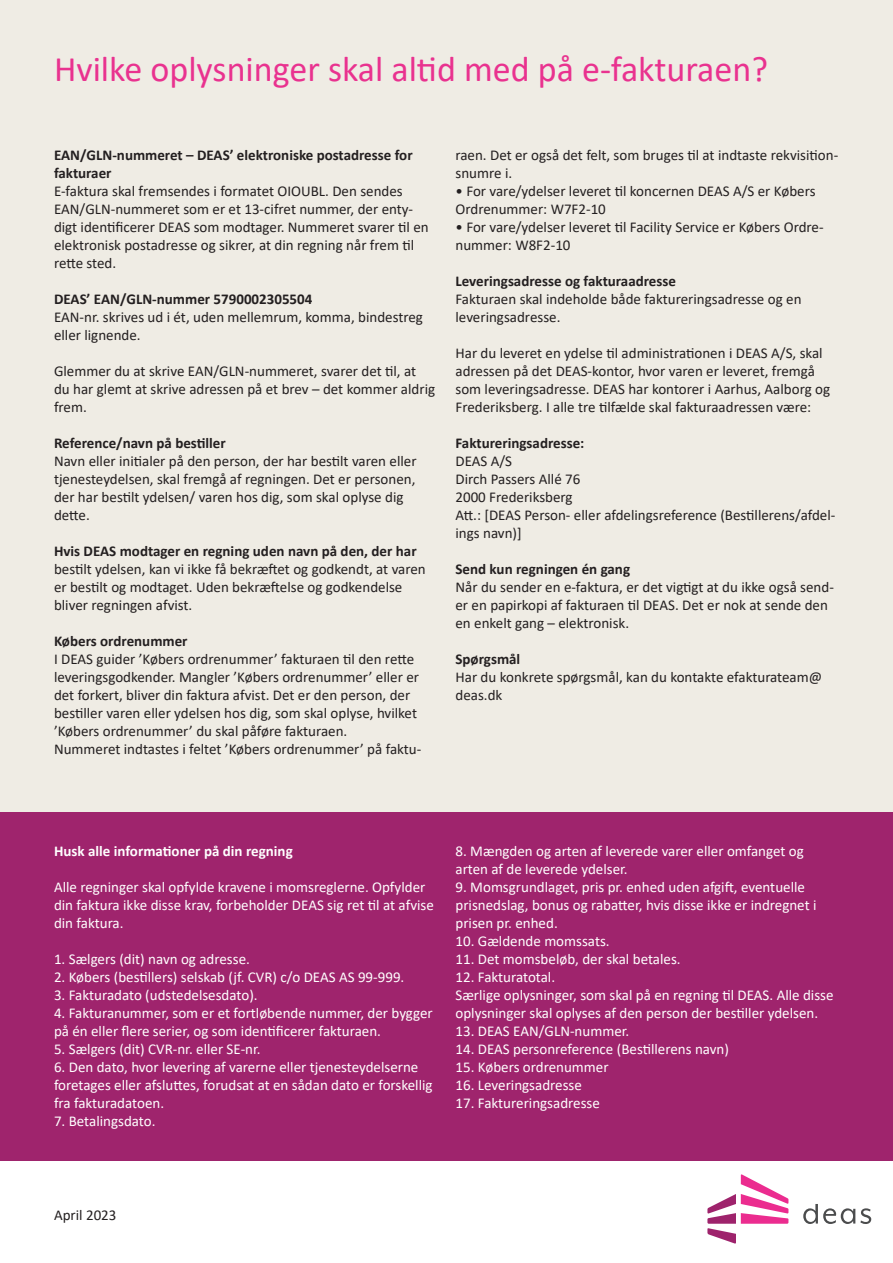
<style>
.page{position:relative;width:893px;height:1263px;background:#efece4}
.page>*{position:absolute;margin:0;border:0;box-sizing:border-box;transform-origin:0 0}
.t1{font:36px "Calibri";color:#e9328f}
.t2{font:15px/18px "Calibri";color:#231f20}
.t3{font:15px/18px "Calibri";color:#fff}
.t4{font:700 15px/18px "Calibri";color:#231f20}
.t5{font:700 15px "Calibri";color:#fff}
.s1{font-weight:700}
</style>
<div class="page">
<div style="left:0;top:812px;width:893px;height:349px;background:#9f246d"></div>
<div style="left:0;top:1161px;width:893px;height:102px;background:#fff"></div>
<svg style="left:707px;top:1174px;width:81px;height:69px"></svg>
<svg style="left:803px;top:1204px;width:68px;height:20px"></svg>
<p class="t1" style="left:54px;top:44px;width:715px">Hvilke oplysninger skal altid med på e-fakturaen?</p>
<p class="t4" style="left:54px;top:146px;width:360px">EAN/GLN-nummeret – DEAS’ elektroniske postadresse for fakturaer</p>
<p class="t2" style="left:54px;top:182px;width:376px">E-faktura skal fremsendes i formatet OIOUBL. Den sendes EAN/GLN-nummeret som er et 13-cifret nummer, der enty&shy;digt identificerer DEAS som modtager. Nummeret svarer til en elektronisk postadresse og sikrer, at din regning når frem til rette sted.</p>
<p class="t4" style="left:54px;top:290px;width:260px">DEAS’ EAN/GLN-nummer 5790002305504</p>
<p class="t2" style="left:54px;top:308px;width:370px">EAN-nr. skrives ud i ét, uden mellemrum, komma, bindestreg</p>
<p class="t2" style="left:54px;top:326px;width:88px">eller lignende.</p>
<p class="t2" style="left:54px;top:362px;width:383px">Glemmer du at skrive EAN/GLN-nummeret, svarer det til, at du har glemt at skrive adressen på et brev – det kommer aldrig frem.</p>
<p class="t4" style="left:54px;top:434px;width:173px">Reference/navn på bestiller</p>
<p class="t2" style="left:54px;top:452px;width:364px">Navn eller initialer på den person, der har bestilt varen eller tjenesteydelsen, skal fremgå af regningen. Det er personen, der har bestilt ydelsen/ varen hos dig, som skal oplyse dig dette.</p>
<p class="t2" style="left:54px;top:542px;width:373px"><span class="s1">Hvis DEAS modtager en regning uden navn på den, der har </span>bestilt ydelsen, kan vi ikke få bekræftet og godkendt, at varen er bestilt og modtaget. Uden bekræftelse og godkendelse bliver regningen afvist.</p>
<p class="t4" style="left:54px;top:632px;width:135px">Købers ordrenummer</p>
<p class="t2" style="left:54px;top:650px;width:367px">I DEAS guider ’Købers ordrenummer’ fakturaen til den rette leveringsgodkender. Mangler ’Købers ordrenummer’ eller er det forkert, bliver din faktura afvist. Det er den person, der bestiller varen eller ydelsen hos dig, som skal oplyse, hvilket ’Købers ordrenummer’ du skal påføre fakturaen.</p>
<p class="t2" style="left:54px;top:740px;width:369px">Nummeret indtastes i feltet ’Købers ordrenummer’ på faktu-</p>
<p class="t2" style="left:455px;top:146px;width:384px">raen. Det er også det felt, som bruges til at indtaste rekvisition&shy;snumre i.</p>
<p class="t2" style="left:455px;top:182px;width:361px">• For vare/ydelser leveret til koncernen DEAS A/S er Købers<br>Ordrenummer: W7F2-10</p>
<p class="t2" style="left:455px;top:218px;width:370px">• For vare/ydelser leveret til Facility Service er Købers Ordre&shy;nummer: W8F2-10</p>
<p class="t4" style="left:455px;top:272px;width:222px">Leveringsadresse og fakturaadresse</p>
<p class="t2" style="left:455px;top:290px;width:348px">Fakturaen skal indeholde både faktureringsadresse og en leveringsadresse.</p>
<p class="t2" style="left:455px;top:344px;width:376px">Har du leveret en ydelse til administrationen i DEAS A/S, skal adressen på det DEAS-kontor, hvor varen er leveret, fremgå som leveringsadresse. DEAS har kontorer i Aarhus, Aalborg og Frederiksberg. I alle tre tilfælde skal fakturaadressen være:</p>
<p class="t4" style="left:455px;top:434px;width:130px">Faktureringsadresse:</p>
<p class="t2" style="left:455px;top:452px;width:58px">DEAS A/S</p>
<p class="t2" style="left:455px;top:470px;width:126px">Dirch Passers Allé 76</p>
<p class="t2" style="left:455px;top:488px;width:119px">2000 Frederiksberg</p>
<p class="t2" style="left:455px;top:506px;width:381px">Att.: [DEAS Person- eller afdelingsreference (Bestillerens/afdel&shy;ings navn)]</p>
<p class="t4" style="left:455px;top:560px;width:176px">Send kun regningen én gang</p>
<p class="t2" style="left:455px;top:578px;width:380px">Når du sender en e-faktura, er det vigtigt at du ikke også send&shy;er en papirkopi af fakturaen til DEAS. Det er nok at sende den en enkelt gang – elektronisk.</p>
<p class="t4" style="left:455px;top:650px;width:66px">Spørgsmål</p>
<p class="t2" style="left:455px;top:668px;width:368px">Har du konkrete spørgsmål, kan du kontakte efakturateam@ deas.dk</p>
<p class="t5" style="left:54px;top:841px;width:240px">Husk alle informationer på din regning</p>
<p class="t3" style="left:54px;top:878px;width:381px">Alle regninger skal opfylde kravene i momsreglerne. Opfylder din faktura ikke disse krav, forbeholder DEAS sig ret til at afvise din faktura.</p>
<p class="t3" style="left:54px;top:950px;width:197px">1. Sælgers (dit) navn og adresse.</p>
<p class="t3" style="left:54px;top:968px;width:352px">2. Købers (bestillers) selskab (jf. CVR) c/o DEAS AS 99-999.</p>
<p class="t3" style="left:54px;top:986px;width:205px">3. Fakturadato (udstedelsesdato).</p>
<p class="t3" style="left:54px;top:1004px;width:380px">4. Fakturanummer, som er et fortløbende nummer, der bygger på én eller flere serier, og som identificerer fakturaen.</p>
<p class="t3" style="left:54px;top:1040px;width:208px">5. Sælgers (dit) CVR-nr. eller SE-nr.</p>
<p class="t3" style="left:54px;top:1058px;width:380px">6. Den dato, hvor levering af varerne eller tjenesteydelserne foretages eller afsluttes, forudsat at en sådan dato er forskellig fra fakturadatoen.</p>
<p class="t3" style="left:54px;top:1112px;width:103px">7. Betalingsdato.</p>
<p class="t3" style="left:455px;top:842px;width:350px">8. Mængden og arten af leverede varer eller omfanget og arten af de leverede ydelser.</p>
<p class="t3" style="left:455px;top:878px;width:363px">9. Momsgrundlaget, pris pr. enhed uden afgift, eventuelle prisnedslag, bonus og rabatter, hvis disse ikke er indregnet i prisen pr. enhed.</p>
<p class="t3" style="left:455px;top:932px;width:156px">10. Gældende momssats.</p>
<p class="t3" style="left:455px;top:950px;width:227px">11. Det momsbeløb, der skal betales.</p>
<p class="t3" style="left:455px;top:968px;width:101px">12. Fakturatotal.</p>
<p class="t3" style="left:455px;top:986px;width:380px">Særlige oplysninger, som skal på en regning til DEAS. Alle disse oplysninger skal oplyses af den person der bestiller ydelsen.</p>
<p class="t3" style="left:455px;top:1022px;width:175px">13. DEAS EAN/GLN-nummer.</p>
<p class="t3" style="left:455px;top:1040px;width:275px">14. DEAS personreference (Bestillerens navn)</p>
<p class="t3" style="left:455px;top:1058px;width:155px">15. Købers ordrenummer</p>
<p class="t3" style="left:455px;top:1076px;width:128px">16. Leveringsadresse</p>
<p class="t3" style="left:455px;top:1094px;width:146px">17. Faktureringsadresse</p>
<p class="t2" style="left:54px;top:1206px;width:64px">April 2023</p>
</div>
